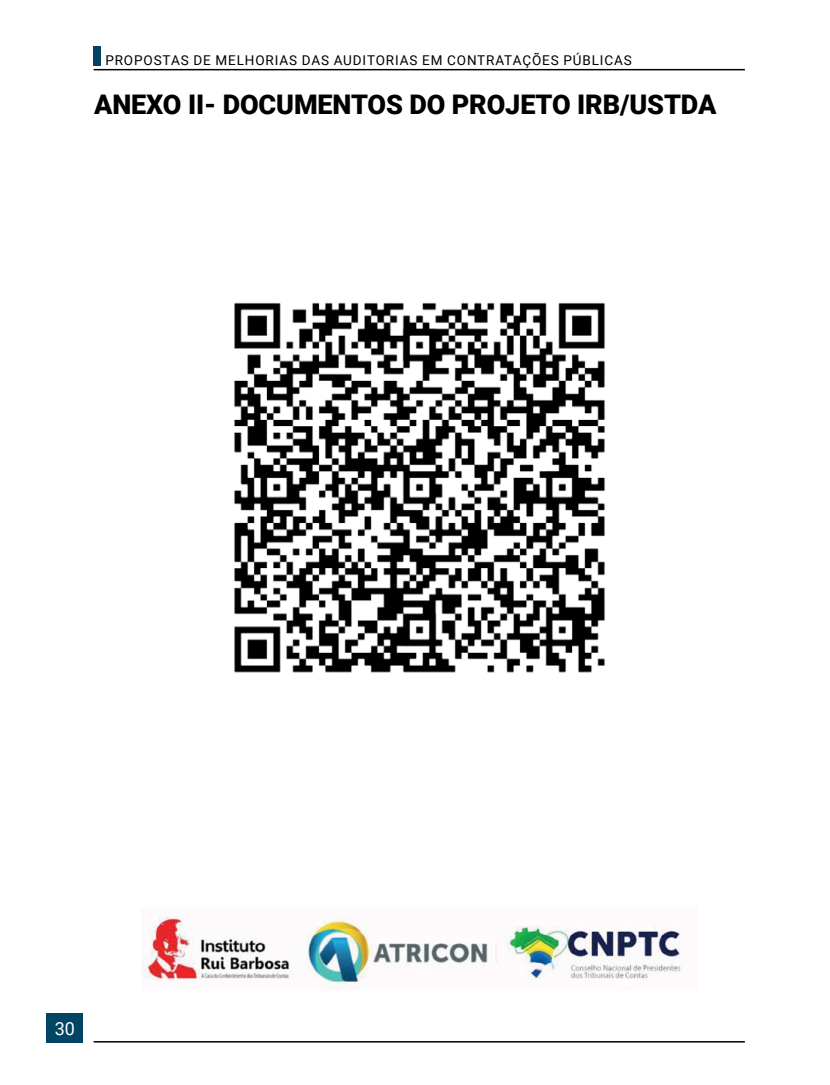
<style>
.page{position:relative;width:830px;height:1085px;background:#fff}
.page>*{position:absolute;margin:0;border:0;box-sizing:border-box;transform-origin:0 0}
.t1{font:900 27px "Roboto";letter-spacing:-.005em;color:#000}
.t2{font:18px "Roboto";color:#fff}
.t3{font:13.5px "Roboto";letter-spacing:.065em;color:#000}
</style>
<div class="page">
<div style="left:47px;top:1013px;width:36px;height:29px;background:#004563"></div>
<hr style="left:94px;top:1040px;width:650px;height:2px;background:#000">
<hr style="left:94px;top:69px;width:650px;height:1px;background:#000">
<div style="left:94px;top:47px;width:7px;height:19px;background:#004563"></div>
<img style="left:234px;top:302px;width:371px;height:371px">
<img style="left:141px;top:916px;width:541px;height:71px">
<p class="t3" style="left:105px;top:51px;width:527px">PROPOSTAS DE MELHORIAS DAS AUDITORIAS EM CONTRATAÇÕES PÚBLICAS</p>
<h1 class="t1" style="left:94px;top:85px;width:623px">ANEXO II- DOCUMENTOS DO PROJETO IRB/USTDA</h1>
<h2 class="t2" style="left:55px;top:1015px;width:22px">30</h2>
</div>
